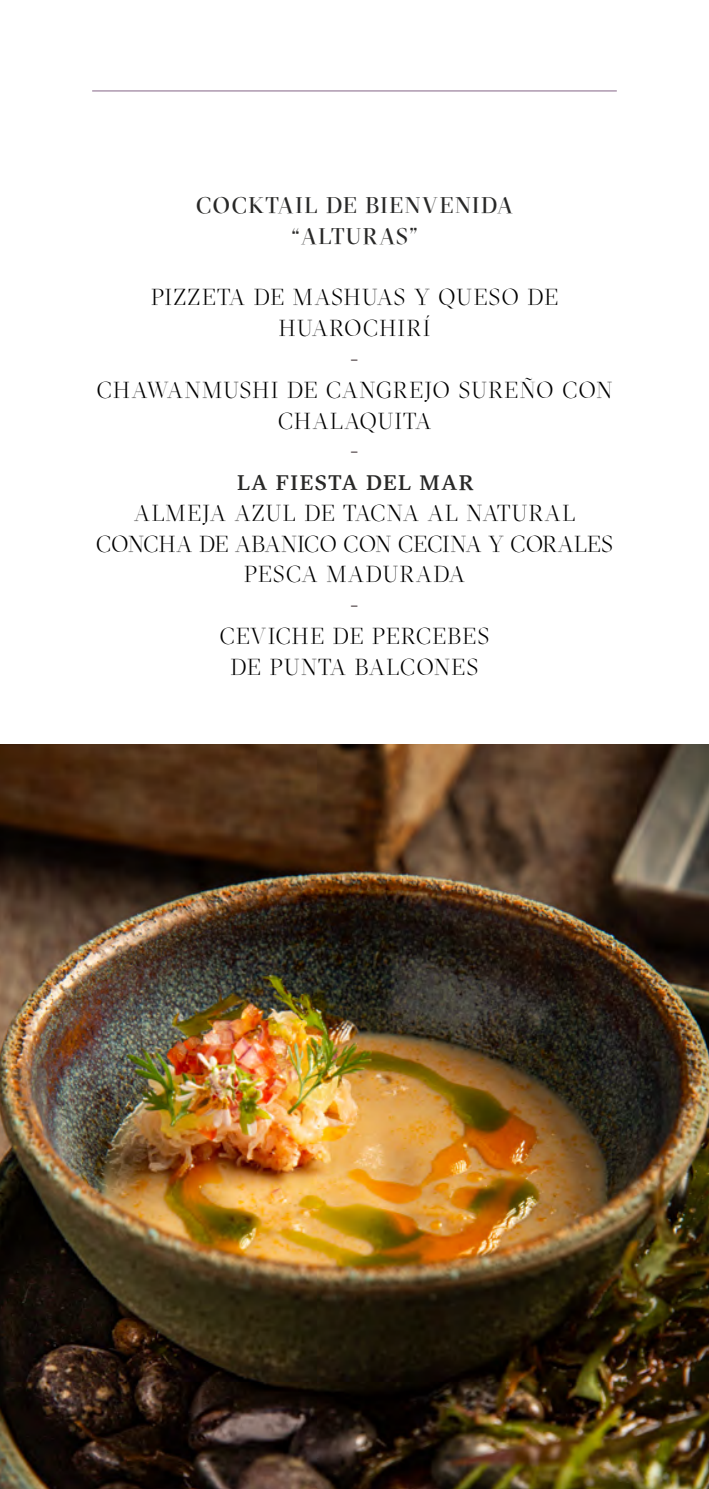
<style>
.page{position:relative;width:709px;height:1489px;background:#fff}
.page>*{position:absolute;margin:0;border:0;box-sizing:border-box;transform-origin:0 0}
.t1{font:300 22.5px/30.8px "GT Sectra Display";letter-spacing:.06em;color:#000;text-align:center}
.t2{font:300 22.5px/30.8px "GT Sectra Display";letter-spacing:.035em;color:#000;text-align:center}
.t3{font:300 22.5px/30.8px "GT Sectra Display";letter-spacing:.08em;color:#000;text-align:center}
.t4{font:22.5px/30.8px "GT Sectra Display";letter-spacing:.08em;color:#282827;text-align:center}
.t5{font:300 22.5px "Akkurat";color:#473b3e}
.t6{font:500 21.25px "GT Sectra";letter-spacing:.08em;color:#282827}
</style>
<div class="page">
<hr style="left:92px;top:90px;width:525px;height:2px;background:#9d849f">
<img style="left:0;top:744px;width:709px;height:744px">
<p class="t4" style="left:196px;top:189px;width:318px">COCKTAIL DE BIENVENIDA “ALTURAS”</p>
<p class="t3" style="left:151px;top:282px;width:408px">PIZZETA DE MASHUAS Y QUESO DE<br>HUAROCHIRÍ</p>
<p class="t5" style="left:349px;top:346px;width:11px">-</p>
<p class="t1" style="left:97px;top:374px;width:516px">CHAWANMUSHI DE CANGREJO SUREÑO CON<br>CHALAQUITA</p>
<p class="t5" style="left:349px;top:438px;width:11px">-</p>
<p class="t6" style="left:237px;top:469px;width:238px">LA FIESTA DEL MAR</p>
<p class="t2" style="left:96px;top:497px;width:518px">ALMEJA AZUL DE TACNA AL NATURAL<br>CONCHA DE ABANICO CON CECINA Y CORALES<br>PESCA MADURADA</p>
<p class="t5" style="left:349px;top:592px;width:11px">-</p>
<p class="t1" style="left:220px;top:620px;width:271px">CEVICHE DE PERCEBES<br>DE PUNTA BALCONES</p>
</div>
